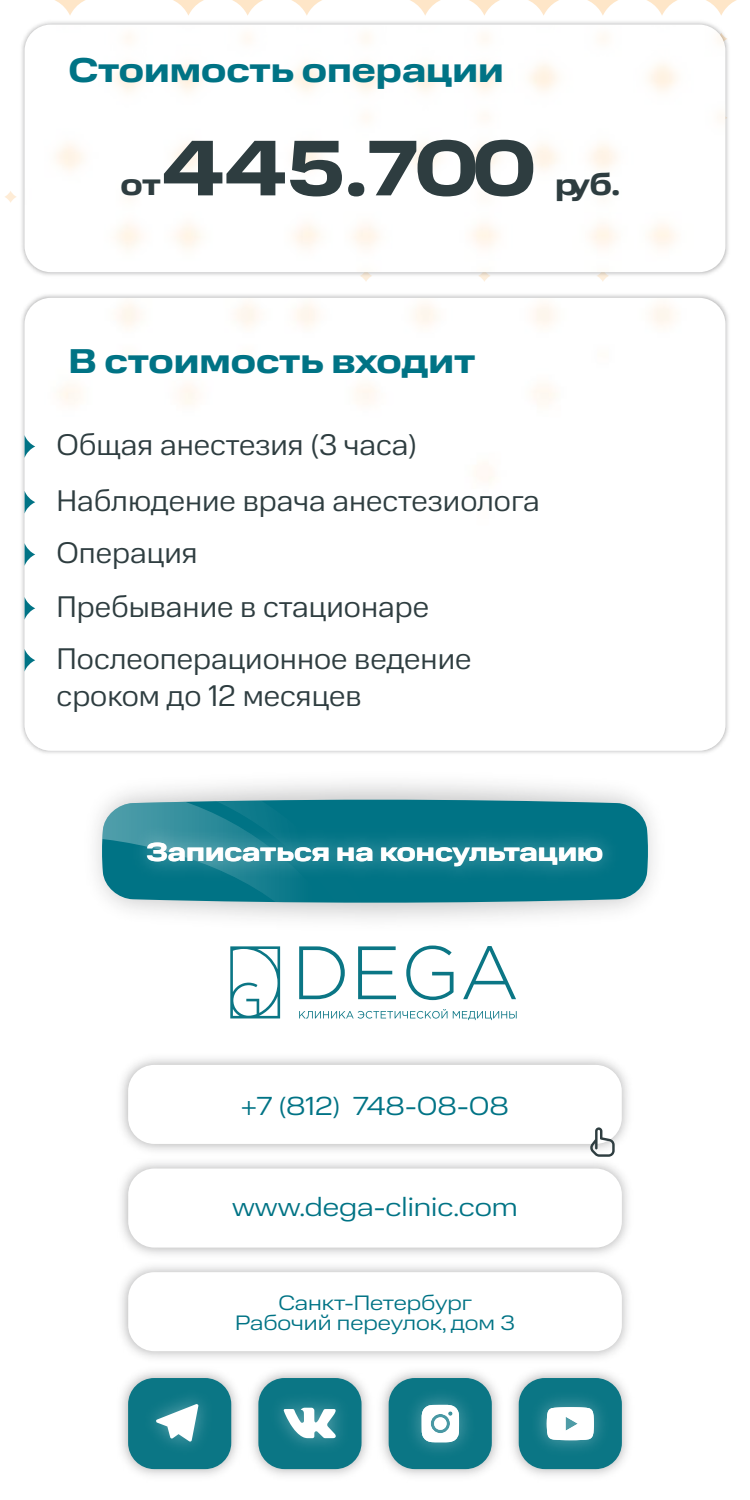
<style>
.page{position:relative;width:750px;height:1500px;background:#fff}
.page>*{position:absolute;margin:0;border:0;box-sizing:border-box;transform-origin:0 0}
.t1{font:700 expanded 79.05px "Normalidad Wide";letter-spacing:-.03em;color:#2e3d40}
.t2{font:700 expanded 34.58px "Normalidad Wide";color:#007385}
.t3{font:700 expanded 30.45px "Normalidad Wide";color:#2e3d40}
.t4{font:300 30px/52.9px "Normalidad Text Text";color:#2e3d40}
.t5{font:300 expanded 26.25px "Normalidad Wide";color:#007385}
.t6{font:700 expanded 26.17px "Normalidad Wide";color:#fff}
.t7{font:300 expanded 21px/20.2px "Normalidad Wide";color:#007385;text-align:center}
.s1{font-family:"Myriad Pro";font-weight:400}
.s2{font-family:"Myriad Pro";font-weight:400;font-stretch:normal}
</style>
<div class="page">
<img style="left:5px;top:0;width:732px;height:260px">
<img style="left:25px;top:25px;width:700px;height:726px">
<svg style="left:409px;top:799px;width:239px;height:105px;background:#3c919e"></svg>
<svg style="left:102px;top:799px;width:307px;height:105px;background:#4093a0"></svg>
<div style="left:128px;top:1169px;width:494px;height:79px;background:#fff;border-radius:26px"></div>
<img style="left:120px;top:812px;width:511px;height:84px">
<svg style="left:25px;top:435px;width:10px;height:23px"></svg>
<svg style="left:25px;top:491px;width:10px;height:23px"></svg>
<svg style="left:25px;top:543px;width:10px;height:23px"></svg>
<svg style="left:25px;top:597px;width:10px;height:23px"></svg>
<svg style="left:25px;top:649px;width:10px;height:23px"></svg>
<img style="left:389px;top:1351px;width:102px;height:125px">
<div style="left:389px;top:1378px;width:103px;height:91px;background:#0b7685;border-radius:26px"></div>
<img style="left:491px;top:1351px;width:137px;height:125px">
<div style="left:519px;top:1378px;width:103px;height:91px;background:#0b7685;border-radius:26px"></div>
<img style="left:121px;top:1351px;width:110px;height:125px">
<div style="left:128px;top:1378px;width:103px;height:91px;background:#0b7685;border-radius:26px"></div>
<img style="left:231px;top:1351px;width:158px;height:125px">
<div style="left:258px;top:1378px;width:104px;height:91px;background:#0b7685;border-radius:26px"></div>
<img style="left:153px;top:1398px;width:52px;height:49px">
<svg style="left:156px;top:1404px;width:42px;height:38px;background:#96c3ca"></svg>
<img style="left:279px;top:1401px;width:62px;height:45px">
<svg style="left:284px;top:1408px;width:52px;height:30px;background:#b1d3d7"></svg>
<img style="left:413px;top:1396px;width:55px;height:55px">
<svg style="left:422px;top:1405px;width:37px;height:37px"></svg>
<img style="left:538px;top:1398px;width:64px;height:51px">
<svg style="left:547px;top:1407px;width:47px;height:33px;background:#ecf4f5"></svg>
<svg style="left:299px;top:946px;width:46px;height:53px"></svg>
<svg style="left:358px;top:946px;width:38px;height:53px"></svg>
<svg style="left:406px;top:946px;width:48px;height:54px"></svg>
<svg style="left:463px;top:946px;width:53px;height:53px"></svg>
<svg style="left:299px;top:1009px;width:218px;height:11px"></svg>
<svg style="left:230px;top:946px;width:50px;height:72px"></svg>
<svg style="left:590px;top:1127px;width:25px;height:30px"></svg>
<p class="t2" style="left:68px;top:44px;width:437px">Стоимость операции</p>
<h1 class="t1" style="left:162px;top:108px;width:376px">445.700</h1>
<p class="t3" style="left:121px;top:162px;width:42px">от</p>
<p class="t3" style="left:555px;top:162px;width:66px">руб.</p>
<p class="t2" style="left:68px;top:335px;width:409px">В стоимость входит</p>
<p class="t4" style="left:57px;top:415px;width:485px;line-height:55.7px">Общая анестезия <span class="s1">(</span>3 часа<span class="s1">)<br></span>Наблюдение врача анестезиолога</p>
<p class="t4" style="left:57px;top:525px;width:416px">Операция<br>Пребывание в стационаре<br>Послеоперационное ведение</p>
<p class="t4" style="left:57px;top:667px;width:306px">сроком до 12 месяцев</p>
<p class="t6" style="left:147px;top:833px;width:458px">Записаться на консультацию</p>
<p class="t5" style="left:241px;top:1088px;width:269px"><span class="s2">+</span>7 <span class="s2">(</span>812<span class="s2">)</span> 748-08-08</p>
<p class="t5" style="left:232px;top:1188px;width:287px">www.dega-clinic.com</p>
<p class="t7" style="left:235px;top:1291px;width:281px">Санкт-Петербург<br>Рабочий переулок, дом 3</p>
</div>
